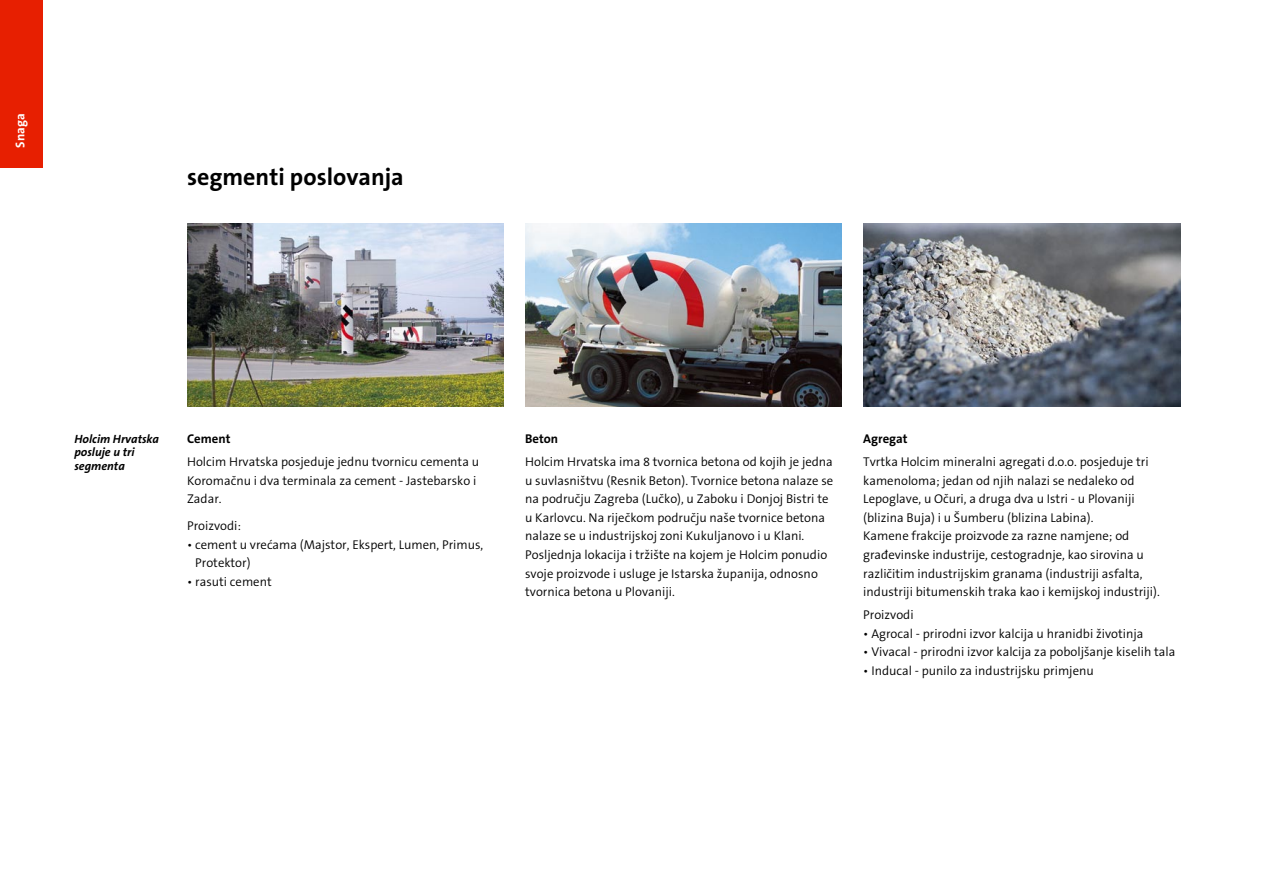
<style>
.page{position:relative;width:1263px;height:893px;background:#fff}
.page>*{position:absolute;margin:0;border:0;box-sizing:border-box;transform-origin:0 0}
.t1{font:700 24px "The Sans 08 B7";color:#000}
.t2{font:300 12.75px/18.6px "The Sans 08";color:#000}
.t3{font:700 12.75px "The Sans 08 B7";color:#000}
.t4{font:700 12.75px "The Sans 08 B7";color:#fff}
.t5{font:italic 700 12px/13.5px "The Sans 08 B7";color:#000}
</style>
<div class="page">
<div style="left:0;top:0;width:43px;height:167px;background:#e71f01"></div>
<img style="left:863px;top:223px;width:317px;height:183px">
<img style="left:525px;top:223px;width:317px;height:183px">
<img style="left:187px;top:223px;width:317px;height:183px">
<p class="t4" style="left:13px;top:148px;width:36px;rotate:-90deg">Snaga</p>
<h1 class="t1" style="left:187px;top:163px;width:218px">segmenti poslovanja</h1>
<p class="t5" style="left:74px;top:432px;width:86px">Holcim Hrvatska posluje u tri segmenta</p>
<p class="t3" style="left:525px;top:432px;width:35px">Beton</p>
<p class="t3" style="left:187px;top:432px;width:45px">Cement</p>
<p class="t2" style="left:187px;top:453px;width:293px">Holcim Hrvatska posjeduje jednu tvornicu cementa u<br>Koromačnu i dva terminala za cement - Jastebarsko i<br>Zadar.</p>
<p class="t2" style="left:187px;top:517px;width:56px">Proizvodi:</p>
<p class="t2" style="left:195px;top:536px;width:290px;text-indent:-8px">• cement u vrećama (Majstor, Ekspert, Lumen, Primus,<br>Protektor)</p>
<p class="t2" style="left:187px;top:573px;width:86px">• rasuti cement</p>
<p class="t2" style="left:525px;top:453px;width:310px">Holcim Hrvatska ima 8 tvornica betona od kojih je jedna u suvlasništvu (Resnik Beton). Tvornice betona nalaze se na području Zagreba (Lučko), u Zaboku i Donjoj Bistri te u Karlovcu. Na riječkom području naše tvornice betona nalaze se u industrijskoj zoni Kukuljanovo i u Klani.<br>Posljednja lokacija i tržište na kojem je Holcim ponudio svoje proizvode i usluge je Istarska županija, odnosno tvornica betona u Plovaniji.</p>
<p class="t3" style="left:863px;top:432px;width:46px">Agregat</p>
<p class="t2" style="left:863px;top:453px;width:298px">Tvrtka Holcim mineralni agregati d.o.o. posjeduje tri kamenoloma; jedan od njih nalazi se nedaleko od Lepoglave, u Očuri, a druga dva u Istri - u Plovaniji (blizina Buja) i u Šumberu (blizina Labina).<br>Kamene frakcije proizvode za razne namjene; od građevinske industrije, cestogradnje, kao sirovina u različitim industrijskim granama (industriji asfalta, industriji bitumenskih traka kao i kemijskoj industriji).</p>
<p class="t2" style="left:863px;top:606px;width:52px">Proizvodi</p>
<p class="t2" style="left:863px;top:624px;width:282px">• Agrocal - prirodni izvor kalcija u hranidbi životinja</p>
<p class="t2" style="left:863px;top:643px;width:314px">• Vivacal - prirodni izvor kalcija za poboljšanje kiselih tala</p>
<p class="t2" style="left:863px;top:662px;width:232px">• Inducal - punilo za industrijsku primjenu</p>
</div>
